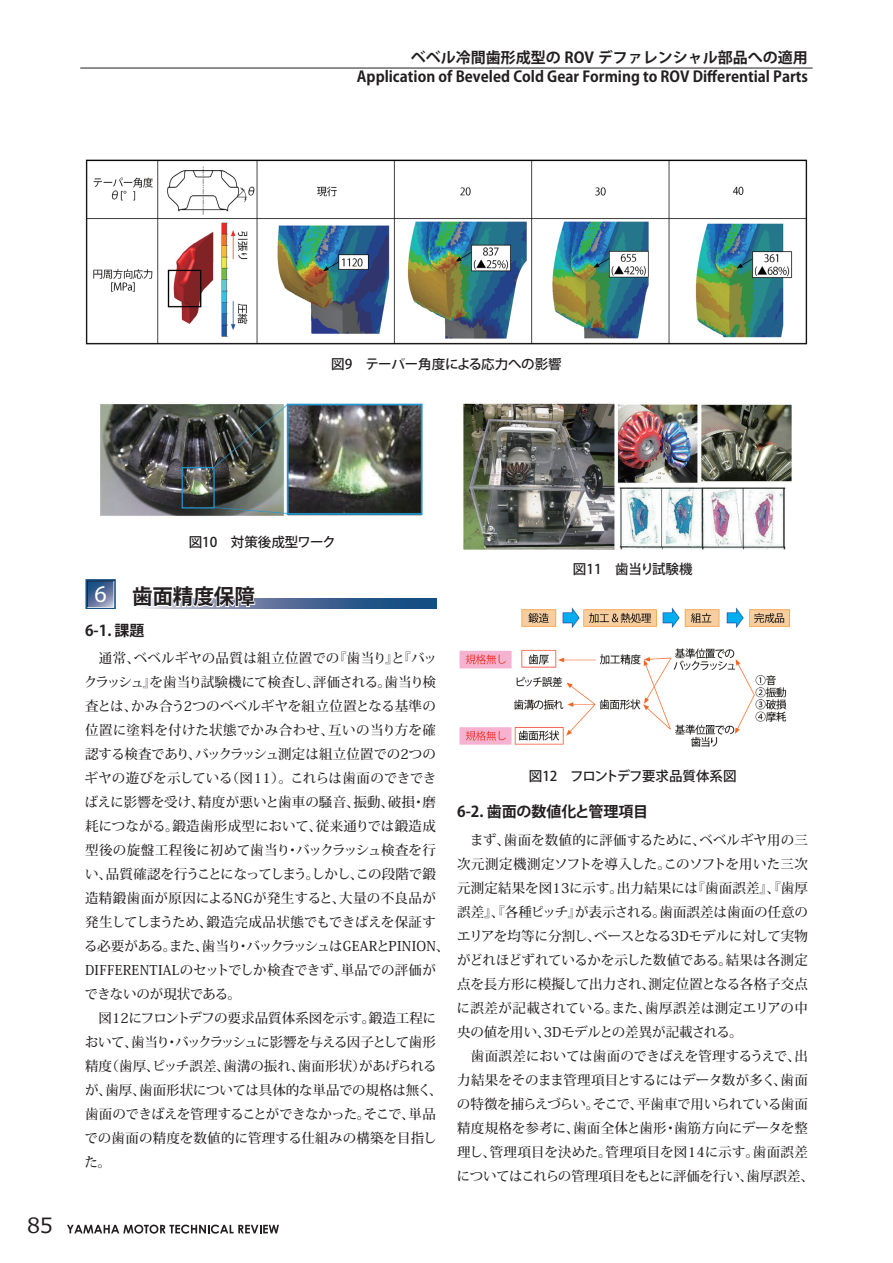
<style>
.page{position:relative;width:893px;height:1263px;background:#fff}
.page>*{position:absolute;margin:0;border:0;box-sizing:border-box;transform-origin:0 0}
.t1{font:700 24px "Times";color:#fff}
.本文_プロポーショナルメトリクス{font:700 21px "Koz Go Pro";letter-spacing:-.005em;color:#231f20}
.t2{font:21px "Meiryo";color:#231f20}
.本文_プロポーショナルメトリクス_段落解{font:700 15px "Koz Go Pro";color:#231f20}
.本文_プロポーショナルメトリクス_段落解-2{font:500 13.5px/24px "Koz Min Pr 6 N";color:#231f20}
.本文_プロポーショナルメトリクス-2{font:500 13.5px "Koz Go Pro";color:#231f20}
</style>
<div class="page">
<hr style="left:80px;top:68px;width:733px;height:1px;background:#231f20">
<img style="left:85px;top:159px;width:723px;height:186px">
<img style="left:100px;top:403px;width:323px;height:113px">
<img style="left:463px;top:403px;width:329px;height:147px">
<img style="left:459px;top:607px;width:332px;height:140px">
<svg style="left:88px;top:582px;width:25px;height:24px"></svg>
<div style="left:85px;top:579px;width:31px;height:30px;border:2px solid #144e82"></div>
<svg style="left:257px;top:599px;width:179px;height:10px"></svg>
<svg style="left:143px;top:598px;width:114px;height:11px"></svg>
<svg style="left:67px;top:1224px;width:212px;height:9px"></svg>
<p class="本文_プロポーショナルメトリクス_段落解" style="left:411px;top:47px;width:399px">ベベル冷間歯形成型の ROV デファレンシャル部品への適用</p>
<p class="本文_プロポーショナルメトリクス_段落解" style="left:357px;top:67px;width:453px">Application of Beveled Cold Gear Forming to ROV Differential Parts</p>
<p class="本文_プロポーショナルメトリクス-2" style="left:331px;top:355px;width:232px">図9　テーパー角度による応力への影響</p>
<h2 class="t2" style="left:27px;top:1210px;width:27px">85</h2>
<p class="本文_プロポーショナルメトリクス-2" style="left:189px;top:533px;width:149px">図10　対策後成型ワーク</p>
<p class="t1" style="left:94px;top:579px;width:14px">6</p>
<p class="本文_プロポーショナルメトリクス" style="left:132px;top:583px;width:124px">歯面精度保障</p>
<p class="本文_プロポーショナルメトリクス_段落解" style="left:85px;top:621px;width:61px">6-1. 課題</p>
<p class="本文_プロポーショナルメトリクス_段落解-2" style="left:84px;top:647px;width:367px">　通常、ベベルギヤの品質は組立位置での『歯当り』と『バックラッシュ』を歯当り試験機にて検査し、評価される。歯当り検査とは、かみ合う2つのベベルギヤを組立位置となる基準の位置に塗料を付けた状態でかみ合わせ、互いの当り方を確認する検査であり、バックラッシュ測定は組立位置での2つのギヤの遊びを示している（図11）。これらは歯面のできできばえに影響を受け、精度が悪いと歯車の騒音、振動、破損・磨耗につながる。鍛造歯形成型において、従来通りでは鍛造成型後の旋盤工程後に初めて歯当り・バックラッシュ検査を行い、品質確認を行うことになってしまう。しかし、この段階で鍛造精鍛歯面が原因によるNGが発生すると、大量の不良品が発生してしまうため、鍛造完成品状態でもできばえを保証する必要がある。また、歯当り・バックラッシュはGEARとPINION、<br>DIFFERENTIALのセットでしか検査できず、単品での評価ができないのが現状である。</p>
<p class="本文_プロポーショナルメトリクス_段落解-2" style="left:84px;top:1007px;width:359px">　図12にフロントデフの要求品質体系図を示す。鍛造工程において、歯当り・バックラッシュに影響を与える因子として歯形精度（歯厚、ピッチ誤差、歯溝の振れ、歯面形状）があげられるが、歯厚、歯面形状については具体的な単品での規格は無く、歯面のできばえを管理することができなかった。そこで、単品での歯面の精度を数値的に管理する仕組みの構築を目指した。</p>
<p class="本文_プロポーショナルメトリクス-2" style="left:573px;top:560px;width:121px">図11　歯当り試験機</p>
<p class="本文_プロポーショナルメトリクス-2" style="left:529px;top:767px;width:209px">図12　フロントデフ要求品質体系図</p>
<p class="本文_プロポーショナルメトリクス_段落解" style="left:457px;top:802px;width:192px">6-2. 歯面の数値化と管理項目</p>
<p class="本文_プロポーショナルメトリクス_段落解-2" style="left:457px;top:828px;width:353px;text-align:justify">　まず、歯面を数値的に評価するために、ベベルギヤ用の三次元測定機測定ソフトを導入した。このソフトを用いた三次元測定結果を図13に示す。出力結果には『歯面誤差』、『歯厚誤差』、『各種ピッチ』が表示される。歯面誤差は歯面の任意のエリアを均等に分割し、ベースとなる3Dモデルに対して実物がどれほどずれているかを示した数値である。結果は各測定点を長方形に模擬して出力され、測定位置となる各格子交点に誤差が記載されている。また、歯厚誤差は測定エリアの中央の値を用い、3Dモデルとの差異が記載される。</p>
<p class="本文_プロポーショナルメトリクス_段落解-2" style="left:457px;top:1044px;width:358px">　歯面誤差においては歯面のできばえを管理するうえで、出力結果をそのまま管理項目とするにはデータ数が多く、歯面の特徴を捕らえづらい。そこで、平歯車で用いられている歯面精度規格を参考に、歯面全体と歯形・歯筋方向にデータを整理し、管理項目を決めた。管理項目を図14に示す。歯面誤差についてはこれらの管理項目をもとに評価を行い、歯厚誤差、</p>
</div>
